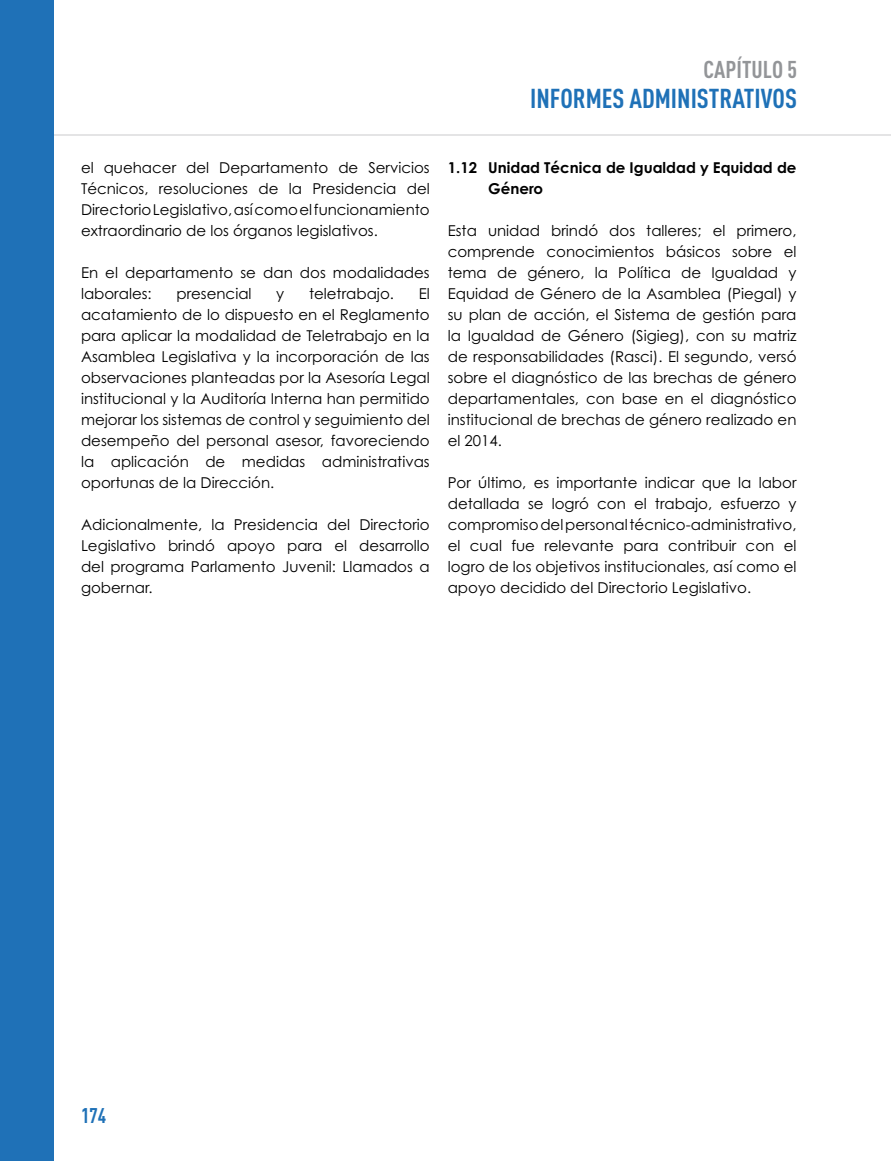
<style>
.page{position:relative;width:891px;height:1161px;background:#fff}
.page>*{position:absolute;margin:0;border:0;box-sizing:border-box;transform-origin:0 0}
.t1{font:700 27px "FFDIN Pro Cond";color:#1f71b7}
.t2{font:700 24px "FFDIN Pro Cond";color:#939598}
.t3{font:700 21px "FFDIN Pro Cond";color:#1f71b7}
.t4{font:15px/21px "Century Gothic Std";color:#000;text-align:justify}
.t5{font:700 15px/21px "Century Gothic Std";color:#000}
</style>
<div class="page">
<hr style="left:0;top:135px;width:891px;height:1px;background:#939598">
<div style="left:0;top:0;width:54px;height:1161px;background:#1f71b7"></div>
<h2 class="t2" style="left:704px;top:51px;width:95px">CAPÍTULO 5</h2>
<h1 class="t1" style="left:530px;top:78px;width:268px">INFORMES ADMINISTRATIVOS</h1>
<p class="t4" style="left:81px;top:157px;width:350px">el quehacer del Departamento de Servicios Técnicos, resoluciones de la Presidencia del Directorio Legislativo, así como el funcionamiento extraordinario de los órganos legislativos.</p>
<p class="t4" style="left:81px;top:262px;width:350px">En el departamento se dan dos modalidades laborales:</p>
<p class="t4" style="left:176px;top:283px;width:77px">presencial</p>
<p class="t4" style="left:276px;top:283px;width:10px">y</p>
<p class="t4" style="left:309px;top:283px;width:86px">teletrabajo.</p>
<p class="t4" style="left:81px;top:283px;width:350px;text-indent:338px">El acatamiento de lo dispuesto en el Reglamento para aplicar la modalidad de Teletrabajo en la Asamblea Legislativa y la incorporación de las observaciones planteadas por la Asesoría Legal institucional y la Auditoría Interna han permitido mejorar los sistemas de control y seguimiento del desempeño del personal asesor, favoreciendo la aplicación de medidas administrativas oportunas de la Dirección.</p>
<p class="t4" style="left:81px;top:514px;width:350px">Adicionalmente, la Presidencia del Directorio Legislativo brindó apoyo para el desarrollo del programa Parlamento Juvenil: Llamados a gobernar.</p>
<p class="t5" style="left:488px;top:157px;width:310px;text-indent:-40px">1.12 Unidad Técnica de Igualdad y Equidad de<br>Género</p>
<p class="t4" style="left:448px;top:220px;width:350px">Esta unidad brindó dos talleres; el primero, comprende conocimientos básicos sobre el tema de género, la Política de Igualdad y Equidad de Género de la Asamblea (Piegal) y su plan de acción, el Sistema de gestión para la Igualdad de Género (Sigieg), con su matriz de responsabilidades (Rasci). El segundo, versó sobre el diagnóstico de las brechas de género departamentales, con base en el diagnóstico institucional de brechas de género realizado en el 2014.</p>
<p class="t4" style="left:448px;top:472px;width:350px">Por último, es importante indicar que la labor detallada se logró con el trabajo, esfuerzo y compromiso del personal técnico-administrativo, el cual fue relevante para contribuir con el logro de los objetivos institucionales, así como el apoyo decidido del Directorio Legislativo.</p>
<h3 class="t3" style="left:81px;top:1100px;width:27px">174</h3>
</div>
